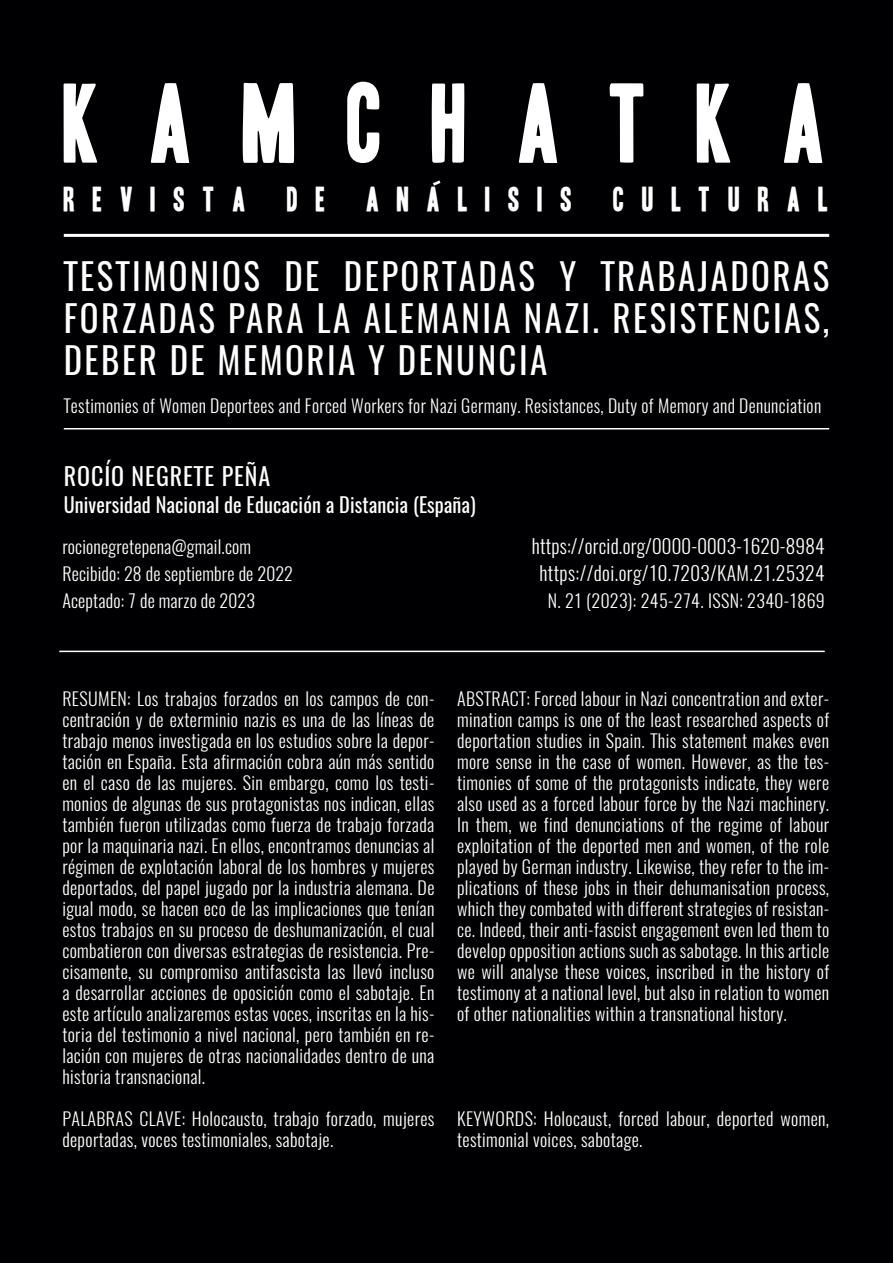
<style>
.page{position:relative;width:893px;height:1263px;background:#000002}
.page>*{position:absolute;margin:0;border:0;box-sizing:border-box;transform-origin:0 0}
.t1{font:97.5px "Headline One HPLHS";letter-spacing:.5em;color:#fff}
.t2{font:36px/42px "Oswald";letter-spacing:.07em;color:#fff;text-align:justify}
.t3{font:30px "Headline One HPLHS";letter-spacing:.59em;color:#fff}
.t4{font:24px "Oswald";letter-spacing:.04em;color:#fff}
.t5{font:20.25px "Oswald";letter-spacing:.005em;color:#fff}
.t6{font:300 19.5px "Oswald";letter-spacing:.01em;color:#fff}
.t7{font:300 18px/21px "Oswald";letter-spacing:.02em;color:#fff;text-align:justify}
</style>
<div class="page">
<svg style="left:433px;top:180px;width:8px;height:6px"></svg>
<hr style="left:64px;top:234px;width:765px;height:3px;background:#fff">
<hr style="left:64px;top:428px;width:765px;height:1px;background:#fff">
<hr style="left:59px;top:651px;width:766px;height:1px;background:#fff">
<p class="t1" style="left:64px;top:77px;width:764px">KAMCHATKA</p>
<p class="t3" style="left:64px;top:185px;width:184px">REVISTA</p>
<p class="t3" style="left:287px;top:185px;width:40px">D E</p>
<p class="t3" style="left:366px;top:185px;width:208px">ANALISIS</p>
<p class="t3" style="left:613px;top:185px;width:216px">CULTURAL</p>
<p class="t2" style="left:64px;top:255px;width:767px">TESTIMONIOS DE DEPORTADAS Y TRABAJADORAS FORZADAS PARA LA ALEMANIA NAZI. RESISTENCIAS, DEBER DE MEMORIA Y DENUNCIA</p>
<p class="t7" style="left:64px;top:396px;width:759px">Testimonies of Women Deportees and Forced Workers for Nazi Germany. Resistances, Duty of Memory and Denunciation</p>
<p class="t4" style="left:64px;top:460px;width:208px">ROCÍO NEGRETE PEÑA</p>
<p class="t5" style="left:64px;top:491px;width:413px">Universidad Nacional de Educación a Distancia (España)</p>
<p class="t7" style="left:62px;top:536px;width:190px">rocionegretepena@gmail.com</p>
<p class="t7" style="left:62px;top:563px;width:232px">Recibido: 28 de septiembre de 2022</p>
<p class="t7" style="left:62px;top:590px;width:194px">Aceptado: 7 de marzo de 2023</p>
<p class="t6" style="left:532px;top:533px;width:294px">https://orcid.org/0000-0003-1620-8984</p>
<p class="t6" style="left:539px;top:560px;width:287px">https://doi.org/10.7203/KAM.21.25324</p>
<p class="t7" style="left:548px;top:590px;width:278px">N. 21 (2023): 245-274. ISSN: 2340-1869</p>
<p class="t7" style="left:62px;top:688px;width:374px">RESUMEN: Los trabajos forzados en los campos de con&shy;centración y de exterminio nazis es una de las líneas de trabajo menos investigada en los estudios sobre la depor&shy;tación en España. Esta afirmación cobra aún más sentido en el caso de las mujeres. Sin embargo, como los testi&shy;monios de algunas de sus protagonistas nos indican, ellas también fueron utilizadas como fuerza de trabajo forzada por la maquinaria nazi. En ellos, encontramos denuncias al régimen de explotación laboral de los hombres y mujeres deportados, del papel jugado por la industria alemana. De igual modo, se hacen eco de las implicaciones que tenían estos trabajos en su proceso de deshumanización, el cual combatieron con diversas estrategias de resistencia. Pre&shy;cisamente, su compromiso antifascista las llevó incluso a desarrollar acciones de oposición como el sabotaje. En este artículo analizaremos estas voces, inscritas en la his&shy;toria del testimonio a nivel nacional, pero también en re&shy;lación con mujeres de otras nacionalidades dentro de una historia transnacional.</p>
<p class="t7" style="left:62px;top:1108px;width:374px">PALABRAS CLAVE: Holocausto, trabajo forzado, mujeres deportadas, voces testimoniales, sabotaje.</p>
<p class="t7" style="left:457px;top:688px;width:374px">ABSTRACT: Forced labour in Nazi concentration and exter&shy;mination camps is one of the least researched aspects of deportation studies in Spain. This statement makes even more sense in the case of women. However, as the tes&shy;timonies of some of the protagonists indicate, they were also used as a forced labour force by the Nazi machinery.<br>In them, we find denunciations of the regime of labour exploitation of the deported men and women, of the role played by German industry. Likewise, they refer to the im&shy;plications of these jobs in their dehumanisation process, which they combated with different strategies of resistan&shy;ce. Indeed, their anti-fascist engagement even led them to develop opposition actions such as sabotage. In this article we will analyse these voices, inscribed in the history of testimony at a national level, but also in relation to women of other nationalities within a transnational history.</p>
<p class="t7" style="left:457px;top:1108px;width:374px">KEYWORDS: Holocaust, forced labour, deported women, testimonial voices, sabotage.</p>
</div>
